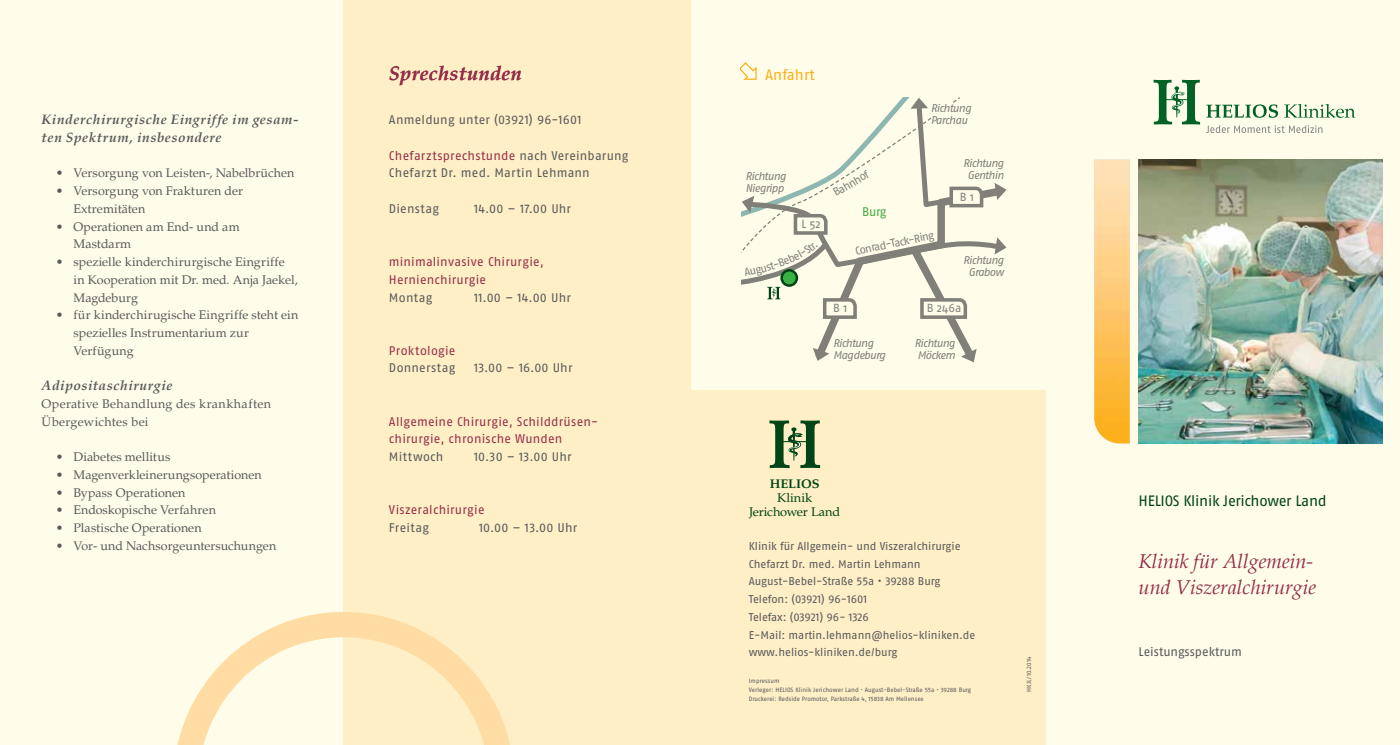
<style>
.page{position:relative;width:1400px;height:745px;background:#fff}
.page>*{position:absolute;margin:0;border:0;box-sizing:border-box;transform-origin:0 0}
.t1{font:italic 20px/26.6px "Palatino LT Std";color:#952e4a}
.t2{font:italic 700 20px "Palatino LT Std";letter-spacing:.015em;color:#952e4a}
.t3{font:15px "Fago Pro";letter-spacing:-.02em;color:#004515}
.t4{font:15px "Fago Pro";color:#fcaf17}
.t5{font:italic 700 13.75px/17.8px "Palatino LT Std";letter-spacing:.04em;color:#58595b}
.t6{font:12.62px/14px "Palatino";letter-spacing:-.01em;color:#004515;text-align:center}
.t7{font:700 12.62px "Palatino";color:#004515}
.t8{font:12.5px/17.8px "Palatino LT Std";letter-spacing:.005em;color:#58595b}
.t9{font:12.5px/17.8px "Fago Pro";letter-spacing:.015em;color:#58595b}
.t10{font:12.5px/17.8px "Fago Pro";letter-spacing:.015em;color:#952e4a}
.t11{font:12.5px/17.8px "Palatino LT Std";letter-spacing:.025em;color:#58595b}
.t12{font:12.5px "Fago Pro";letter-spacing:-.005em;color:#58595b}
.t13{font:12.5px "Fago Pro";color:#41ad49}
.t14{font:11.75px "Fago Pro";color:#808285}
.t15{font:11.25px/17.8px "Fago Pro";letter-spacing:-.005em;color:#58595b}
.t16{font:italic 11.25px/12.1px "Fago Pro";letter-spacing:-.055em;color:#808285}
.t17{font:11.25px "Fago Pro";color:#808285}
.t18{font:6.25px/8.9px "Fago Pro";color:#58595b}
.s1{color:#952e4a}
</style>
<div class="page">
<div style="left:0;top:0;width:1400px;height:744px;background:#fffde9"></div>
<div style="left:344px;top:0;width:347px;height:744px;background:#ffefc6"></div>
<div style="left:691px;top:390px;width:354px;height:354px;background:#ffefc6"></div>
<svg style="left:769px;top:420px;width:51px;height:48px"></svg>
<svg style="left:1206px;top:104px;width:72px;height:14px"></svg>
<svg style="left:1284px;top:104px;width:71px;height:14px"></svg>
<svg style="left:1153px;top:80px;width:47px;height:44px"></svg>
<svg style="left:1206px;top:125px;width:116px;height:8px"></svg>
<img style="left:1094px;top:159px;width:35px;height:284px">
<img style="left:1138px;top:159px;width:244px;height:284px">
<svg style="left:740px;top:62px;width:16px;height:18px"></svg>
<svg style="left:177px;top:611px;width:333px;height:133px"></svg>
<svg style="left:742px;top:98px;width:265px;height:265px"></svg>
<p class="t5" style="left:42px;top:111px;width:258px">Kinderchirurgische Eingriffe im gesam&shy;ten Spektrum, insbesondere</p>
<p class="t8" style="left:56px;top:164px;width:240px">• Versorgung von Leisten-, Nabelbrüchen</p>
<p class="t8" style="left:74px;top:182px;width:171px;text-indent:-18px">• Versorgung von Frakturen der<br>Extremitäten</p>
<p class="t8" style="left:74px;top:217px;width:168px;text-indent:-18px">• Operationen am End- und am<br>Mastdarm</p>
<p class="t8" style="left:74px;top:253px;width:226px;text-indent:-18px">• spezielle kinderchirurgische Eingriffe in Kooperation mit Dr. med. Anja Jaekel,<br>Magdeburg</p>
<p class="t8" style="left:74px;top:306px;width:226px;text-indent:-18px">• für kinderchirugische Eingriffe steht ein spezielles Instrumentarium zur<br>Verfügung</p>
<p class="t5" style="left:42px;top:376px;width:132px">Adipositaschirurgie</p>
<p class="t11" style="left:42px;top:395px;width:231px">Operative Behandlung des krankhaften<br>Übergewichtes bei</p>
<p class="t8" style="left:56px;top:448px;width:116px">• Diabetes mellitus</p>
<p class="t8" style="left:56px;top:465px;width:207px">• Magenverkleinerungsoperationen</p>
<p class="t8" style="left:56px;top:483px;width:131px">• Bypass Operationen</p>
<p class="t8" style="left:56px;top:501px;width:162px">• Endoskopische Verfahren</p>
<p class="t8" style="left:56px;top:519px;width:147px">• Plastische Operationen</p>
<p class="t8" style="left:56px;top:536px;width:222px">• Vor- und Nachsorgeuntersuchungen</p>
<h1 class="t2" style="left:389px;top:61px;width:135px">Sprechstunden</h1>
<p class="t9" style="left:389px;top:111px;width:194px">Anmeldung unter (03921) 96-1601</p>
<p class="t9" style="left:389px;top:146px;width:241px"><span class="s1">Chefarztsprechstunde</span> nach Vereinbarung<br>Chefarzt Dr. med. Martin Lehmann</p>
<p class="t9" style="left:389px;top:199px;width:52px">Dienstag</p>
<p class="t9" style="left:474px;top:199px;width:99px">14.00 – 17.00 Uhr</p>
<p class="t10" style="left:389px;top:253px;width:156px">minimalinvasive Chirurgie,<br>Hernienchirurgie</p>
<p class="t9" style="left:389px;top:288px;width:45px">Montag</p>
<p class="t9" style="left:474px;top:288px;width:98px">11.00 – 14.00 Uhr</p>
<p class="t10" style="left:389px;top:341px;width:68px">Proktologie</p>
<p class="t9" style="left:389px;top:359px;width:68px">Donnerstag</p>
<p class="t9" style="left:474px;top:359px;width:100px">13.00 – 16.00 Uhr</p>
<p class="t10" style="left:389px;top:412px;width:211px">Allgemeine Chirurgie, Schilddrüsen&shy;chirurgie, chronische Wunden</p>
<p class="t9" style="left:389px;top:447px;width:56px">Mittwoch</p>
<p class="t9" style="left:474px;top:447px;width:99px">10.30 – 13.00 Uhr</p>
<p class="t10" style="left:389px;top:501px;width:97px">Viszeralchirurgie</p>
<p class="t9" style="left:389px;top:518px;width:41px">Freitag</p>
<p class="t9" style="left:479px;top:518px;width:100px">10.00 – 13.00 Uhr</p>
<p class="t4" style="left:765px;top:65px;width:51px">Anfahrt</p>
<p class="t16" style="left:745px;top:170px;width:42px">Richtung<br>Niegripp</p>
<p class="t14" style="left:801px;top:217px;width:21px">L 52</p>
<p class="t16" style="left:930px;top:102px;width:42px">Richtung<br>Parchau</p>
<p class="t16" style="left:963px;top:157px;width:42px;text-align:center">Richtung<br>Genthin</p>
<p class="t17" style="left:830px;top:187px;width:41px;rotate:-30deg">Bahnhof</p>
<p class="t17" style="left:854px;top:243px;width:82px;rotate:-11deg">Conrad-Tack-Ring</p>
<p class="t14" style="left:960px;top:190px;width:16px">B 1</p>
<p class="t13" style="left:862px;top:204px;width:26px">Burg</p>
<p class="t16" style="left:963px;top:254px;width:42px;text-align:center">Richtung<br>Grabow</p>
<p class="t14" style="left:833px;top:301px;width:16px">B 1</p>
<p class="t16" style="left:833px;top:337px;width:54px">Richtung<br>Magdeburg</p>
<p class="t14" style="left:926px;top:301px;width:36px">B 246a</p>
<p class="t16" style="left:914px;top:337px;width:42px">Richtung<br>Möckern</p>
<p class="t7" style="left:770px;top:476px;width:51px">HELIOS</p>
<p class="t6" style="left:749px;top:490px;width:93px">Klinik<br>Jerichower Land</p>
<p class="t3" style="left:1138px;top:491px;width:190px">HELIOS Klinik Jerichower Land</p>
<h1 class="t1" style="left:1138px;top:547px;width:179px">Klinik für Allgemein&shy;und Viszeralchirurgie</h1>
<p class="t15" style="left:749px;top:536px;width:228px">Klinik für Allgemein- und Viszeralchirurgie Chefarzt Dr. med. Martin Lehmann August-Bebel-Straße 55a • 39288 Burg Telefon: (03921) 96-1601<br>Telefax: (03921) 96- 1326<br>E-Mail: martin.lehmann@helios-kliniken.de www.helios-kliniken.de/burg</p>
<p class="t12" style="left:1138px;top:644px;width:105px">Leistungsspektrum</p>
<p class="t18" style="left:1024px;top:691px;width:37px;rotate:-90deg">HKJL/10.2014</p>
<p class="t18" style="left:749px;top:675px;width:224px">Impressum<br>Verleger: HELIOS Klinik Jerichower Land · August-Bebel-Straße 55a • 39288 Burg<br>Druckerei: Redside Promotor, Parkstraße 4, 15838 Am Mellensee</p>
</div>
